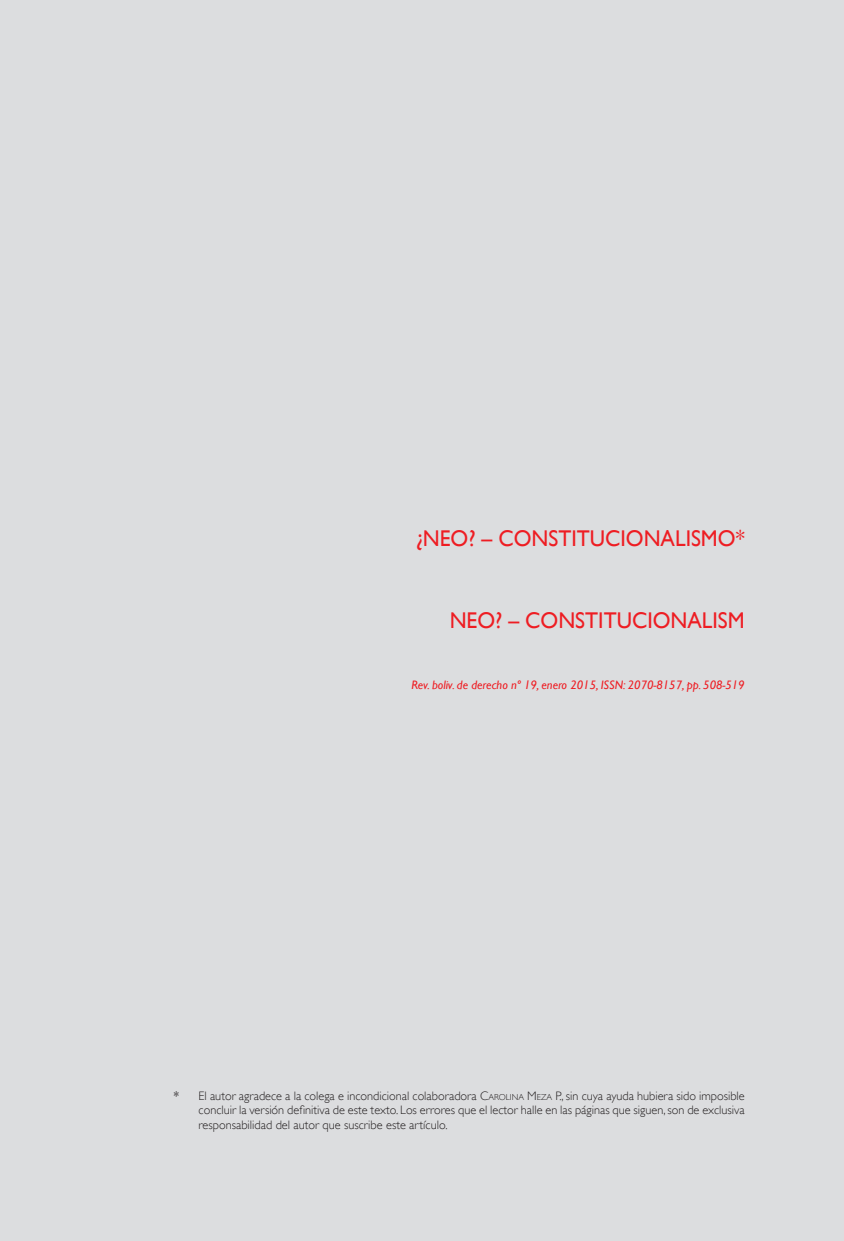
<style>
.page{position:relative;width:844px;height:1241px;background:#fff}
.page>*{position:absolute;margin:0;border:0;box-sizing:border-box;transform-origin:0 0}
.t1{font:22.75px "Gill Sans";color:#ee1d23;scale:.95 1}
.t2{font:300 12.25px/14.7px "Gill Sans";color:#231f20;text-align:justify}
.t3{font:italic 12.25px "Gill Sans";color:#ee1d23}
.s1{font-weight:400}
.s2{font-style:inherit}
.s3{font-size:8.58px}
</style>
<div class="page">
<div style="left:0;top:0;width:843px;height:1240px;background:#dcdddf"></div>
<h1 class="t1" style="left:415px;top:525px;width:348px">¿NEO? – CONSTITUCIONALISMO*</h1>
<h1 class="t1" style="left:449px;top:607px;width:312px">NEO? – CONSTITUCIONALISM</h1>
<p class="t3" style="left:411px;top:678px;width:334px">Rev. boliv. de derecho nº 19, enero 2015, ISSN: 2070-8157, pp. 508-519</p>
<p class="t2" style="left:198px;top:1087px;width:547px;text-indent:-25px"><span class="s1">*</span> El autor agradece a la colega e incondicional colaboradora <span class="s2">C</span><span class="s3">AROLINA</span> <span class="s2">M</span> <span class="s3">EZA</span> P., sin cuya ayuda hubiera sido imposible concluir la versión definitiva de este texto. Los errores que el lector halle en las páginas que siguen, son de exclusiva responsabilidad del autor que suscribe este artículo.</p>
</div>
